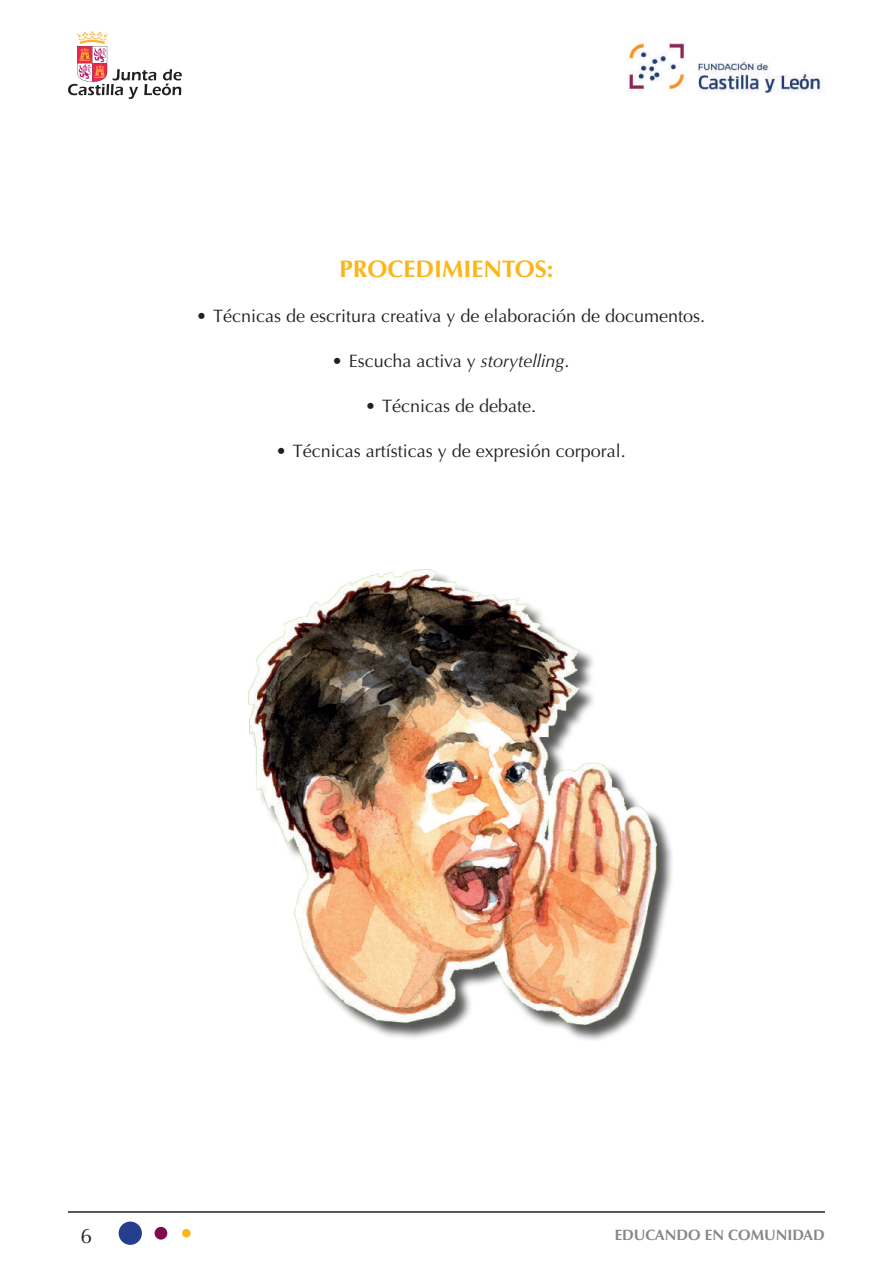
<style>
.page{position:relative;width:893px;height:1263px;background:#fff}
.page>*{position:absolute;margin:0;border:0;box-sizing:border-box;transform-origin:0 0}
.t1{font:700 24px "Optima";color:#fcb61c}
.t2{font:21px "Optima";color:#231f20}
.t3{font:18px "Optima";color:#231f20}
.t4{font:700 15px "Optima";color:#858889}
.s1{font-style:italic}
</style>
<div class="page">
<svg style="left:68px;top:31px;width:114px;height:68px"></svg>
<img style="left:626px;top:41px;width:199px;height:53px">
<div style="left:119px;top:1221px;width:23px;height:24px;background:#253f8e;border-radius:50%"></div>
<div style="left:155px;top:1227px;width:12px;height:12px;background:#810a4d;border-radius:50%"></div>
<div style="left:182px;top:1229px;width:9px;height:8px;background:#fcb61c;border-radius:50%"></div>
<hr style="left:68px;top:1211px;width:757px;height:2px;background:#231f20">
<div style="left:251px;top:572px;width:423px;height:471px;background:#231f20;opacity:.75"></div>
<img style="left:248px;top:569px;width:408px;height:456px">
<h1 class="t1" style="left:340px;top:254px;width:215px">PROCEDIMIENTOS:</h1>
<p class="t3" style="left:196px;top:305px;width:510px">• Técnicas de escritura creativa y de elaboración de documentos.</p>
<p class="t3" style="left:332px;top:350px;width:239px">• Escucha activa y <span class="s1">storytelling</span>.</p>
<p class="t3" style="left:365px;top:395px;width:173px">• Técnicas de debate.</p>
<p class="t3" style="left:276px;top:440px;width:351px">• Técnicas artísticas y de expresión corporal.</p>
<p class="t2" style="left:81px;top:1223px;width:13px">6</p>
<p class="t4" style="left:615px;top:1226px;width:212px">EDUCANDO EN COMUNIDAD</p>
</div>
